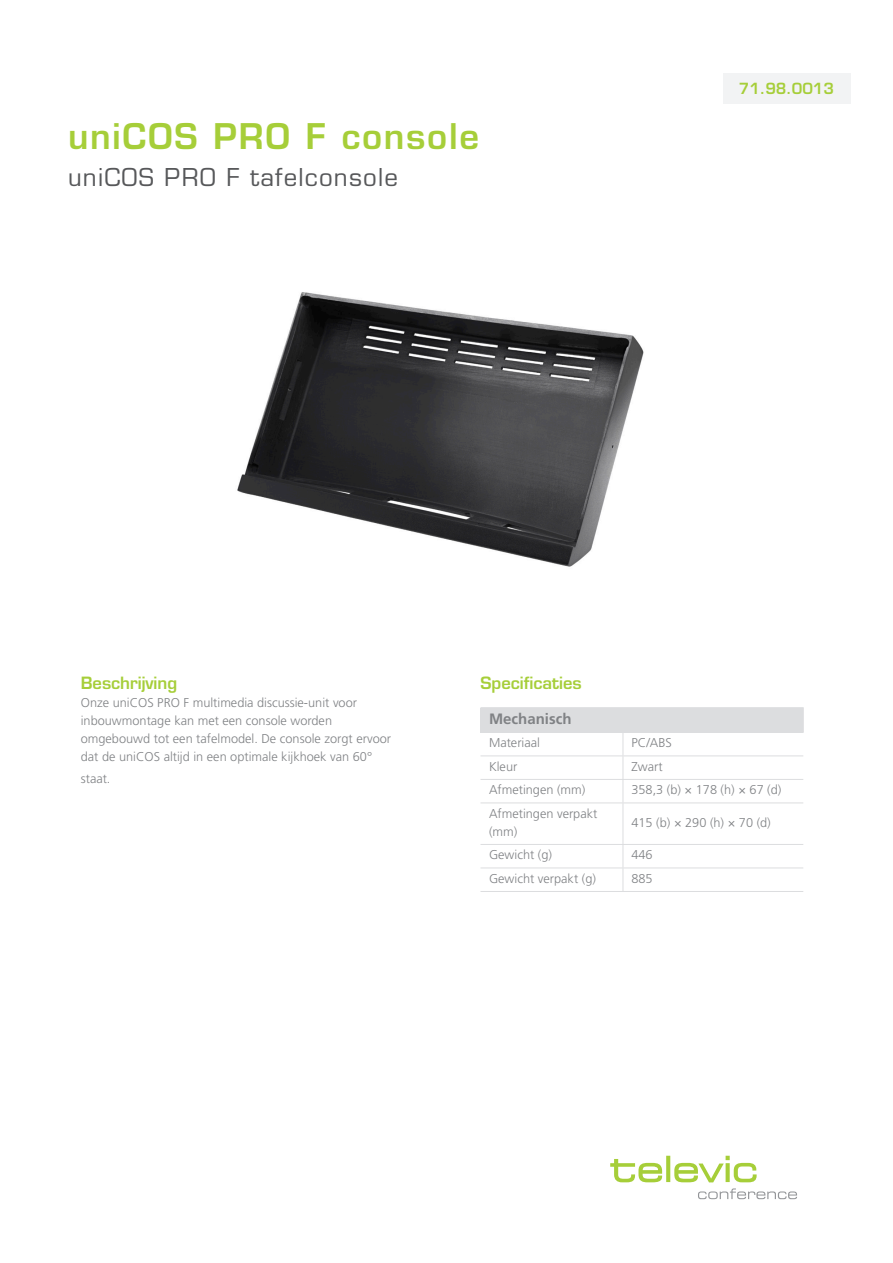
<style>
.page{position:relative;width:893px;height:1263px;background:#fff}
.page>*{position:absolute;margin:0;border:0;box-sizing:border-box;transform-origin:0 0}
.Titel_niveau_1{font:600 34.5px "Eurostile LT Std";letter-spacing:.05em;color:#a6ce39}
.Titel_niveau_2{font:24px "Eurostile LT Std";letter-spacing:.05em;color:#57585a}
.Titel_niveau_3{font:600 16.5px "Eurostile LT Std";color:#a6ce39}
.DATASHEET_-_number{font:600 15px "Eurostile LT Std";color:#a6ce39}
.Titel_-_cell{font:700 15px "Frutiger LT Std";color:#808285}
.BROOD___regular{font:300 12.75px/18px "Frutiger LT Std";color:#808285}
.Text_-_cell{font:300 12.75px/18px "Frutiger LT Std";color:#808285}
</style>
<div class="page">
<svg style="left:698px;top:1188px;width:99px;height:11px"></svg>
<svg style="left:610px;top:1156px;width:147px;height:26px"></svg>
<img style="left:237px;top:292px;width:407px;height:275px">
<div style="left:480px;top:708px;width:323px;height:24px;background:#dcdddf"></div>
<svg style="left:803px;top:708px;width:1px;height:24px"></svg>
<hr style="left:480px;top:779px;width:143px;height:1px;background:#dcdddf">
<hr style="left:623px;top:779px;width:180px;height:1px;background:#dcdddf">
<hr style="left:623px;top:802px;width:180px;height:1px;background:#dcdddf">
<hr style="left:480px;top:755px;width:143px;height:1px;background:#dcdddf">
<hr style="left:480px;top:802px;width:143px;height:1px;background:#dcdddf">
<hr style="left:480px;top:844px;width:143px;height:1px;background:#dcdddf">
<hr style="left:480px;top:867px;width:143px;height:1px;background:#dcdddf">
<hr style="left:480px;top:891px;width:143px;height:1px;background:#dcdddf">
<hr style="left:623px;top:755px;width:180px;height:1px;background:#dcdddf">
<svg style="left:623px;top:733px;width:1px;height:69px"></svg>
<hr style="left:623px;top:803px;width:1px;height:41px;background:#dcdddf">
<hr style="left:623px;top:844px;width:180px;height:1px;background:#dcdddf">
<hr style="left:623px;top:867px;width:180px;height:1px;background:#dcdddf">
<svg style="left:623px;top:845px;width:1px;height:46px"></svg>
<hr style="left:623px;top:891px;width:180px;height:1px;background:#dcdddf">
<hr style="left:480px;top:707px;width:143px;height:1px;background:#dcdddf">
<hr style="left:623px;top:707px;width:181px;height:1px;background:#dcdddf">
<hr style="left:480px;top:732px;width:143px;height:1px;background:#dcdddf">
<hr style="left:623px;top:732px;width:181px;height:1px;background:#dcdddf">
<div style="left:722px;top:73px;width:128px;height:30px;background:#f2f3f4"></div>
<p class="Titel_niveau_1" style="left:68px;top:115px;width:413px">uniCOS PRO F console</p>
<p class="Titel_niveau_2" style="left:68px;top:163px;width:331px">uniCOS PRO F tafelconsole</p>
<p class="DATASHEET_-_number" style="left:739px;top:79px;width:97px">71.98.0013</p>
<p class="DATASHEET_-_number" style="left:792px;top:79px;width:44px">2 00</p>
<p class="Titel_niveau_3" style="left:81px;top:672px;width:98px">Beschrijving</p>
<p class="BROOD___regular" style="left:81px;top:693px;width:312px">Onze uniCOS PRO F multimedia discussie-unit voor inbouwmontage kan met een console worden omgebouwd tot een tafelmodel. De console zorgt ervoor dat de uniCOS altijd in een optimale kijkhoek van 60°</p>
<p class="BROOD___regular" style="left:81px;top:770px;width:31px">staat.</p>
<p class="Titel_niveau_3" style="left:480px;top:672px;width:103px">Specificaties</p>
<p class="Titel_-_cell" style="left:489px;top:710px;width:84px">Mechanisch</p>
<p class="Text_-_cell" style="left:489px;top:734px;width:52px">Materiaal</p>
<p class="Text_-_cell" style="left:631px;top:734px;width:42px">PC/ABS</p>
<p class="Text_-_cell" style="left:489px;top:758px;width:30px">Kleur</p>
<p class="Text_-_cell" style="left:631px;top:758px;width:33px">Zwart</p>
<p class="Text_-_cell" style="left:489px;top:781px;width:98px">Afmetingen (mm)</p>
<p class="Text_-_cell" style="left:631px;top:781px;width:151px">358,3 (b) × 178 (h) × 67 (d)</p>
<p class="Text_-_cell" style="left:489px;top:805px;width:110px">Afmetingen verpakt (mm)</p>
<p class="Text_-_cell" style="left:631px;top:814px;width:141px">415 (b) × 290 (h) × 70 (d)</p>
<p class="Text_-_cell" style="left:489px;top:846px;width:65px">Gewicht (g)</p>
<p class="Text_-_cell" style="left:631px;top:846px;width:23px">446</p>
<p class="Text_-_cell" style="left:489px;top:870px;width:108px">Gewicht verpakt (g)</p>
<p class="Text_-_cell" style="left:631px;top:870px;width:23px">885</p>
</div>
